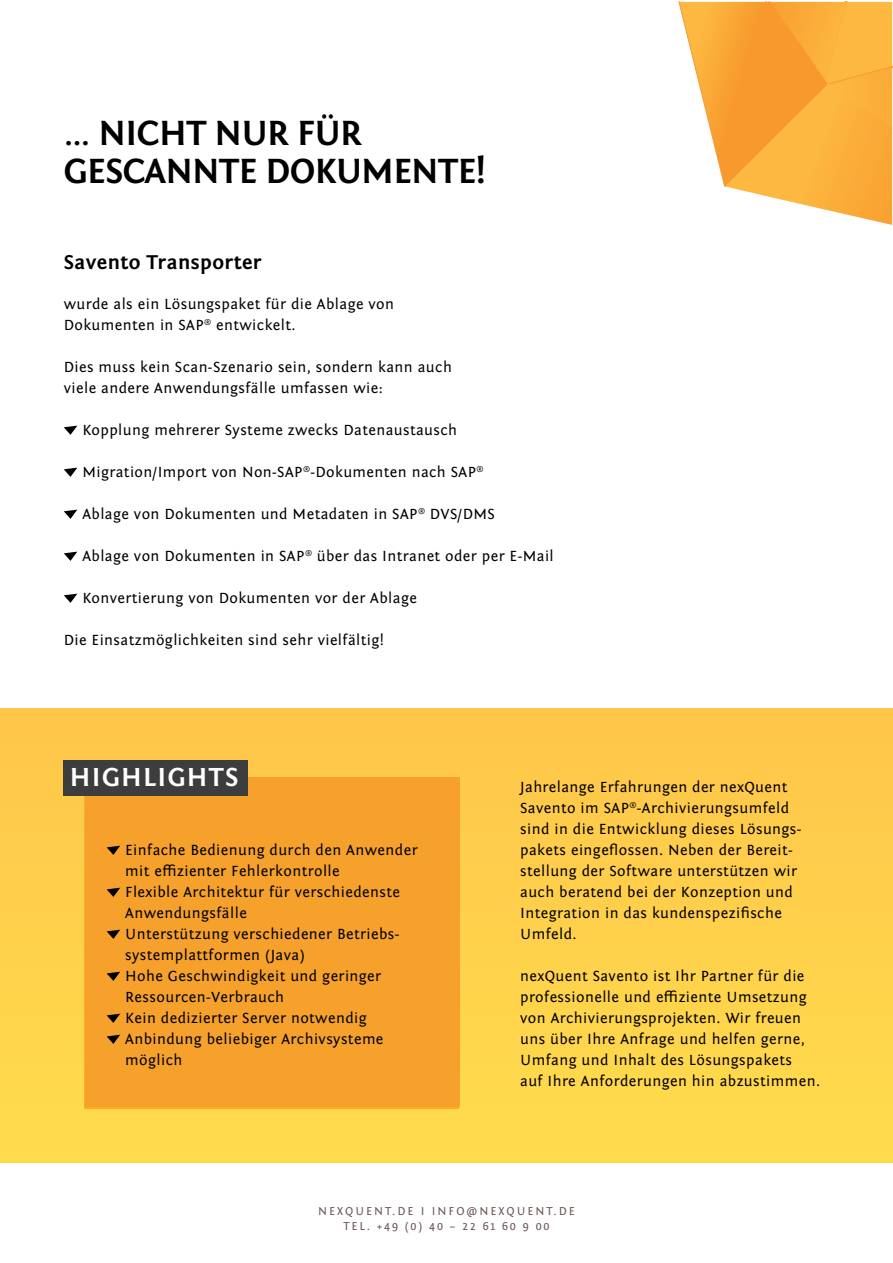
<style>
.page{position:relative;width:893px;height:1263px;background:#fff}
.page>*{position:absolute;margin:0;border:0;box-sizing:border-box;transform-origin:0 0}
.t1{font:700 36.15px/38.2px "Fontin Sans";letter-spacing:-.01em;color:#000}
.t2{font:700 27px "Fontin Sans";letter-spacing:.05em;color:#fff}
.t3{font:700 20.55px "Fontin Sans";letter-spacing:.02em;color:#000}
.t4{font:15.3px/21px "Fontin Sans";letter-spacing:.025em;color:#000}
.t5{font:12px/15px "Fontin Sans";letter-spacing:.17em;color:#6e5555;text-align:center}
</style>
<div class="page">
<div style="left:0;top:709px;width:893px;height:453px;background:#ffd14b"></div>
<svg style="left:678px;top:2px;width:214px;height:223px"></svg>
<svg style="left:64px;top:426px;width:13px;height:9px"></svg>
<svg style="left:64px;top:468px;width:13px;height:9px"></svg>
<svg style="left:64px;top:510px;width:13px;height:9px"></svg>
<svg style="left:64px;top:552px;width:13px;height:9px"></svg>
<svg style="left:64px;top:594px;width:13px;height:9px"></svg>
<div style="left:85px;top:778px;width:374px;height:329px;background:#f6a12c"></div>
<svg style="left:107px;top:846px;width:13px;height:9px"></svg>
<svg style="left:107px;top:888px;width:13px;height:9px"></svg>
<svg style="left:107px;top:930px;width:13px;height:9px"></svg>
<svg style="left:107px;top:972px;width:13px;height:9px"></svg>
<svg style="left:107px;top:1014px;width:13px;height:9px"></svg>
<svg style="left:107px;top:1035px;width:13px;height:9px"></svg>
<div style="left:63px;top:760px;width:185px;height:35px;background:#3d3d3d"></div>
<h1 class="t1" style="left:64px;top:115px;width:424px">… NICHT NUR FÜR<br>GESCANNTE DOKUMENTE!</h1>
<h3 class="t3" style="left:64px;top:251px;width:200px">Savento Transporter</h3>
<p class="t4" style="left:64px;top:294px;width:332px">wurde als ein Lösungspaket für die Ablage von<br>Dokumenten in SAP<sup>®</sup> entwickelt.</p>
<p class="t4" style="left:64px;top:357px;width:390px">Dies muss kein Scan-Szenario sein, sondern kann auch viele andere Anwendungsfälle umfassen wie:</p>
<p class="t4" style="left:82px;top:420px;width:376px">Kopplung mehrerer Systeme zwecks Datenaustausch</p>
<p class="t4" style="left:82px;top:462px;width:403px">Migration/Import von Non-SAP<sup>®</sup>-Dokumenten nach SAP<sup>®</sup></p>
<p class="t4" style="left:82px;top:504px;width:414px">Ablage von Dokumenten und Metadaten in SAP<sup>®</sup> DVS/DMS</p>
<p class="t4" style="left:82px;top:546px;width:473px">Ablage von Dokumenten in SAP<sup>®</sup> über das Intranet oder per E-Mail</p>
<p class="t4" style="left:82px;top:588px;width:336px">Konvertierung von Dokumenten vor der Ablage</p>
<p class="t4" style="left:64px;top:630px;width:322px">Die Einsatzmöglichkeiten sind sehr vielfältig!</p>
<h2 class="t2" style="left:70px;top:762px;width:170px">HIGHLIGHTS</h2>
<p class="t4" style="left:125px;top:840px;width:294px">Einfache Bedienung durch den Anwender mit effizienter Fehlerkontrolle<br>Flexible Architektur für verschiedenste<br>Anwendungsfälle<br>Unterstützung verschiedener Betriebs&shy;systemplattformen (Java)<br>Hohe Geschwindigkeit und geringer<br>Ressourcen-Verbrauch<br>Kein dedizierter Server notwendig<br>Anbindung beliebiger Archivsysteme möglich</p>
<p class="t4" style="left:520px;top:777px;width:283px">Jahrelange Erfahrungen der nexQuent Savento im SAP<sup>®</sup>-Archivierungsumfeld sind in die Entwicklung dieses Lösungs&shy;pakets eingeflossen. Neben der Bereit&shy;stellung der Software unterstützen wir auch beratend bei der Konzeption und Integration in das kundenspezifische Umfeld.</p>
<p class="t4" style="left:520px;top:966px;width:302px">nexQuent Savento ist Ihr Partner für die professionelle und effiziente Umsetzung von Archivierungsprojekten. Wir freuen uns über Ihre Anfrage und helfen gerne, Umfang und Inhalt des Lösungspakets<br>auf Ihre Anforderungen hin abzustimmen.</p>
<p class="t5" style="left:318px;top:1204px;width:258px">NEXQUENT.DE I INFO@NEXQUENT.DE<br>TEL. +49 (0) 40 – 22 61 60 9 00</p>
</div>
